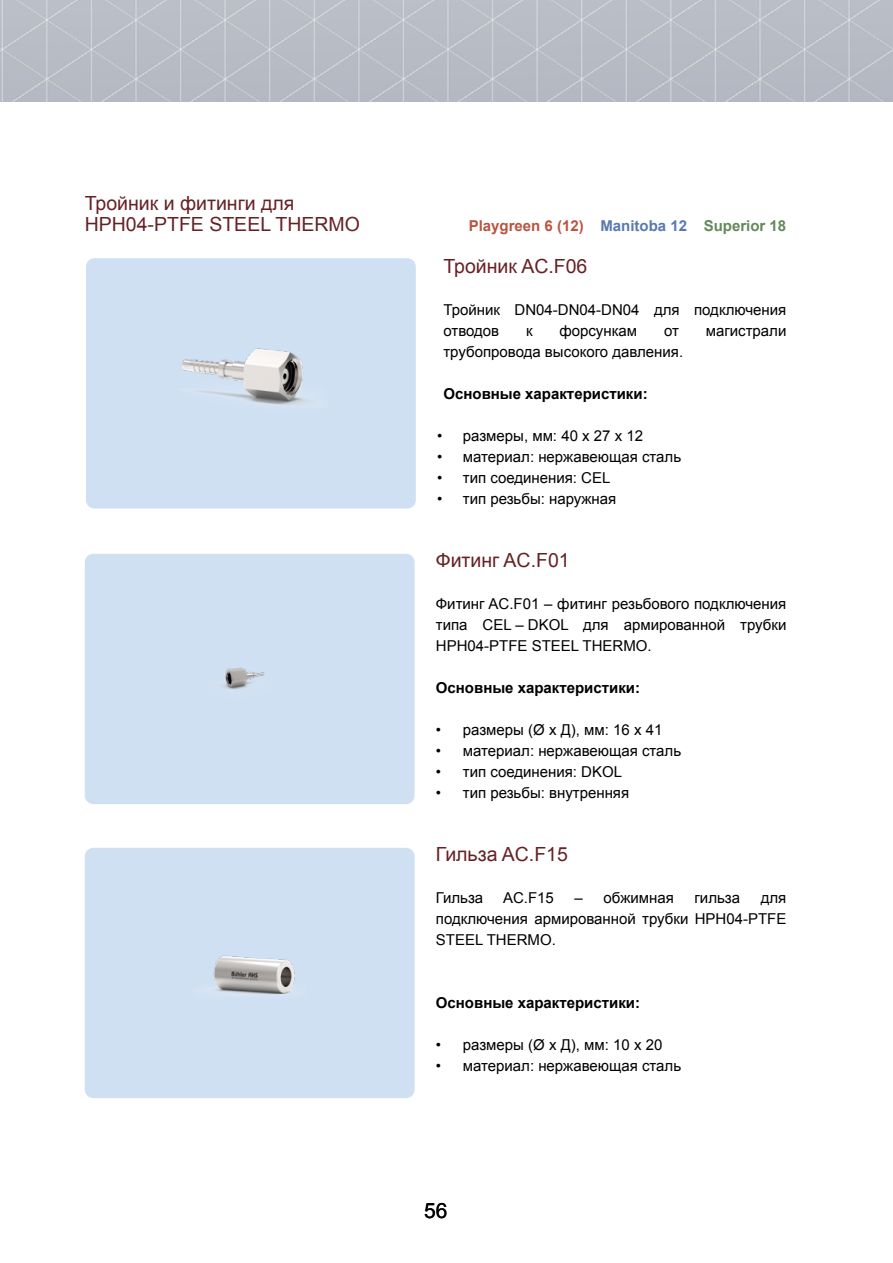
<style>
.page{position:relative;width:893px;height:1263px;background:#fff}
.page>*{position:absolute;margin:0;border:0;box-sizing:border-box;transform-origin:0 0}
.t1{font:21px "Arial";color:#000}
.t2{font:19.5px/21px "Arial";color:#672124}
.t3{font:15px/21px "Arial";color:#000;text-align:justify}
.t4{font:700 15px "Arial";color:#000}
.t5{font:700 15px "Arial";color:#b85541}
.s1{color:#5879b0}
.s2{color:#638959}
</style>
<div class="page">
<img style="left:0;top:0;width:893px;height:102px">
<div style="left:85px;top:554px;width:330px;height:250px;background:#cfe0f3;border-radius:9px"></div>
<img style="left:222px;top:667px;width:43px;height:23px">
<div style="left:85px;top:848px;width:330px;height:250px;background:#cfe0f3;border-radius:9px"></div>
<img style="left:213px;top:955px;width:82px;height:40px">
<div style="left:86px;top:258px;width:330px;height:251px;background:#cfe0f3;border-radius:9px"></div>
<img style="left:182px;top:348px;width:125px;height:57px">
<h2 class="t2" style="left:85px;top:193px;width:277px">Тройник и фитинги для<br>HPH04-PTFE STEEL THERMO</h2>
<p class="t5" style="left:469px;top:216px;width:319px">Playgreen 6 (12) <span class="s1">Manitoba 12</span> <span class="s2">Superior 18</span></p>
<h2 class="t2" style="left:443px;top:256px;width:146px">Тройник AC.F06</h2>
<p class="t3" style="left:443px;top:299px;width:344px">Тройник DN04-DN04-DN04 для подключения отводов</p>
<p class="t3" style="left:526px;top:320px;width:8px">к</p>
<p class="t3" style="left:559px;top:320px;width:79px">форсункам</p>
<p class="t3" style="left:664px;top:320px;width:16px">от</p>
<p class="t3" style="left:706px;top:320px;width:82px">магистрали</p>
<p class="t3" style="left:443px;top:341px;width:241px">трубопровода высокого давления.</p>
<p class="t4" style="left:443px;top:384px;width:206px">Основные характеристики:</p>
<p class="t3" style="left:437px;top:425px;width:207px">• размеры, мм: 40 х 27 x 12</p>
<p class="t3" style="left:437px;top:446px;width:246px">• материал: нержавеющая сталь</p>
<p class="t3" style="left:437px;top:467px;width:175px">• тип соединения: CEL</p>
<p class="t3" style="left:437px;top:488px;width:181px">• тип резьбы: наружная</p>
<h2 class="t2" style="left:436px;top:550px;width:135px">Фитинг AC.F01</h2>
<p class="t3" style="left:436px;top:593px;width:352px">Фитинг AC.F01 – фитинг резьбового подключения типа CEL – DKOL для армированной трубки HPH04-PTFE STEEL THERMO.</p>
<p class="t4" style="left:436px;top:678px;width:206px">Основные характеристики:</p>
<p class="t3" style="left:436px;top:719px;width:228px">• размеры (Ø х Д), мм: 16 х 41</p>
<p class="t3" style="left:436px;top:740px;width:247px">• материал: нержавеющая сталь</p>
<p class="t3" style="left:436px;top:761px;width:188px">• тип соединения: DKOL</p>
<p class="t3" style="left:436px;top:782px;width:195px">• тип резьбы: внутренняя</p>
<h2 class="t2" style="left:436px;top:844px;width:134px">Гильза AC.F15</h2>
<p class="t3" style="left:436px;top:887px;width:49px">Гильза</p>
<p class="t3" style="left:503px;top:887px;width:52px">AC.F15</p>
<p class="t3" style="left:575px;top:887px;width:101px">– обжимная</p>
<p class="t3" style="left:694px;top:887px;width:47px">гильза</p>
<p class="t3" style="left:436px;top:887px;width:352px;text-indent:325px">для подключения армированной трубки HPH04-PTFE STEEL THERMO.</p>
<p class="t4" style="left:436px;top:993px;width:206px">Основные характеристики:</p>
<p class="t3" style="left:436px;top:1034px;width:228px">• размеры (Ø х Д), мм: 10 х 20</p>
<p class="t3" style="left:436px;top:1055px;width:247px">• материал: нержавеющая сталь</p>
<h1 class="t1" style="left:424px;top:1197px;width:25px">56</h1>
</div>
